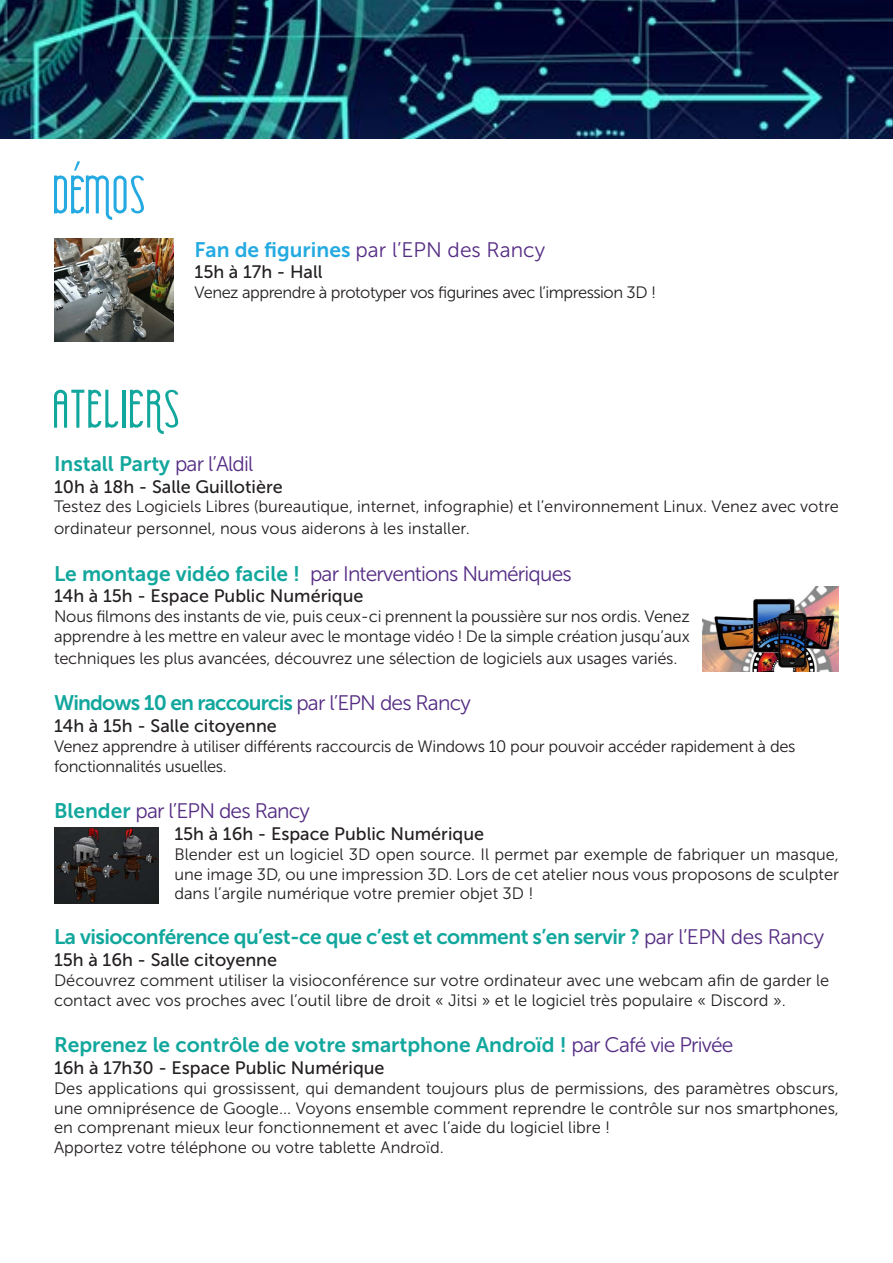
<style>
.page{position:relative;width:893px;height:1263px;background:#fff}
.page>*{position:absolute;margin:0;border:0;box-sizing:border-box;transform-origin:0 0}
.t1{font:72px "Bortolotto";color:#12a79d}
.t2{font:72px "Bortolotto";color:#24aae1}
.t3{font:21px "Museo Sans 700";letter-spacing:-.025em;color:#12a79d}
.t4{font:21px "Museo Sans 700";color:#12a79d}
.t5{font:21px "Museo Sans 300";letter-spacing:-.04em;color:#552d84}
.t6{font:21px "Museo Sans 300";color:#552d84}
.t7{font:18px "Museo Sans 500";color:#231f20}
.t8{font:16.5px/19.8px "Museo Sans 300";letter-spacing:-.005em;color:#231f20}
.t9{font:16.5px "Museo Sans 300";letter-spacing:-.03em;color:#231f20}
.s1{font-family:"Museo Sans 700";color:#24aae1}
.s2{font-family:"Museo Sans 300";color:#552d84}
.s3{font-family:"Museo Sans 700";color:#12a79d}
</style>
<div class="page">
<img style="left:0;top:0;width:893px;height:138px">
<img style="left:54px;top:238px;width:119px;height:103px">
<img style="left:703px;top:587px;width:136px;height:85px">
<img style="left:54px;top:827px;width:105px;height:77px">
<p class="t2" style="left:54px;top:160px;width:96px">DÉMOS</p>
<p class="t6" style="left:195px;top:238px;width:352px"><span class="s1">Fan de figurines</span> par l’EPN des Rancy</p>
<p class="t7" style="left:195px;top:262px;width:130px">15h à 17h - Hall</p>
<p class="t9" style="left:195px;top:283px;width:463px">Venez apprendre à prototyper vos figurines avec l’impression 3D !</p>
<p class="t1" style="left:54px;top:375px;width:130px">ATELIERS</p>
<p class="t4" style="left:54px;top:452px;width:201px">Install Party <span class="s2">par l’Aldil</span></p>
<p class="t7" style="left:54px;top:476px;width:230px">10h à 18h - Salle Guillotière</p>
<p class="t8" style="left:54px;top:496px;width:786px;line-height:21.6px">Testez des Logiciels Libres (bureautique, internet, infographie) et l’environnement Linux. Venez avec votre ordinateur personnel, nous vous aiderons à les installer.</p>
<p class="t5" style="left:54px;top:562px;width:519px"><span class="s3">Le montage vidéo facile !</span> par Interventions Numériques</p>
<p class="t7" style="left:54px;top:586px;width:311px">14h à 15h - Espace Public Numérique</p>
<p class="t8" style="left:54px;top:607px;width:637px">Nous filmons des instants de vie, puis ceux-ci prennent la poussière sur nos ordis. Venez apprendre à les mettre en valeur avec le montage vidéo ! De la simple création jusqu’aux</p>
<p class="t8" style="left:54px;top:648px;width:625px">techniques les plus avancées, découvrez une sélection de logiciels aux usages variés.</p>
<p class="t3" style="left:54px;top:691px;width:418px">Windows 10 en raccourcis <span class="s2">par l’EPN des Rancy</span></p>
<p class="t7" style="left:54px;top:716px;width:224px">14h à 15h - Salle citoyenne</p>
<p class="t8" style="left:54px;top:736px;width:743px">Venez apprendre à utiliser différents raccourcis de Windows 10 pour pouvoir accéder rapidement à des fonctionnalités usuelles.</p>
<p class="t5" style="left:54px;top:800px;width:257px"><span class="s3">Blender</span> par l’EPN des Rancy</p>
<p class="t7" style="left:174px;top:824px;width:311px">15h à 16h - Espace Public Numérique</p>
<p class="t8" style="left:174px;top:844px;width:666px;text-align:justify">Blender est un logiciel 3D open source. Il permet par exemple de fabriquer un masque, une image 3D, ou une impression 3D. Lors de cet atelier nous vous proposons de sculpter dans l’argile numérique votre premier objet 3D !</p>
<p class="t3" style="left:54px;top:925px;width:772px">La visioconférence qu’est-ce que c’est et comment s’en servir ? <span class="s2">par l’EPN des Rancy</span></p>
<p class="t7" style="left:54px;top:950px;width:225px">15h à 16h - Salle citoyenne</p>
<p class="t8" style="left:54px;top:970px;width:777px">Découvrez comment utiliser la visioconférence sur votre ordinateur avec une webcam afin de garder le contact avec vos proches avec l’outil libre de droit « Jitsi » et le logiciel très populaire « Discord ».</p>
<p class="t4" style="left:54px;top:1033px;width:681px">Reprenez le contrôle de votre smartphone Androïd ! <span class="s2">par Café vie Privée</span></p>
<p class="t7" style="left:54px;top:1058px;width:332px">16h à 17h30 - Espace Public Numérique</p>
<p class="t8" style="left:54px;top:1078px;width:786px;text-align:justify">Des applications qui grossissent, qui demandent toujours plus de permissions, des paramètres obscurs, une omniprésence de Google... Voyons ensemble comment reprendre le contrôle sur nos smartphones, en comprenant mieux leur fonctionnement et avec l’aide du logiciel libre !</p>
<p class="t8" style="left:54px;top:1138px;width:391px">Apportez votre téléphone ou votre tablette Androïd.</p>
</div>
